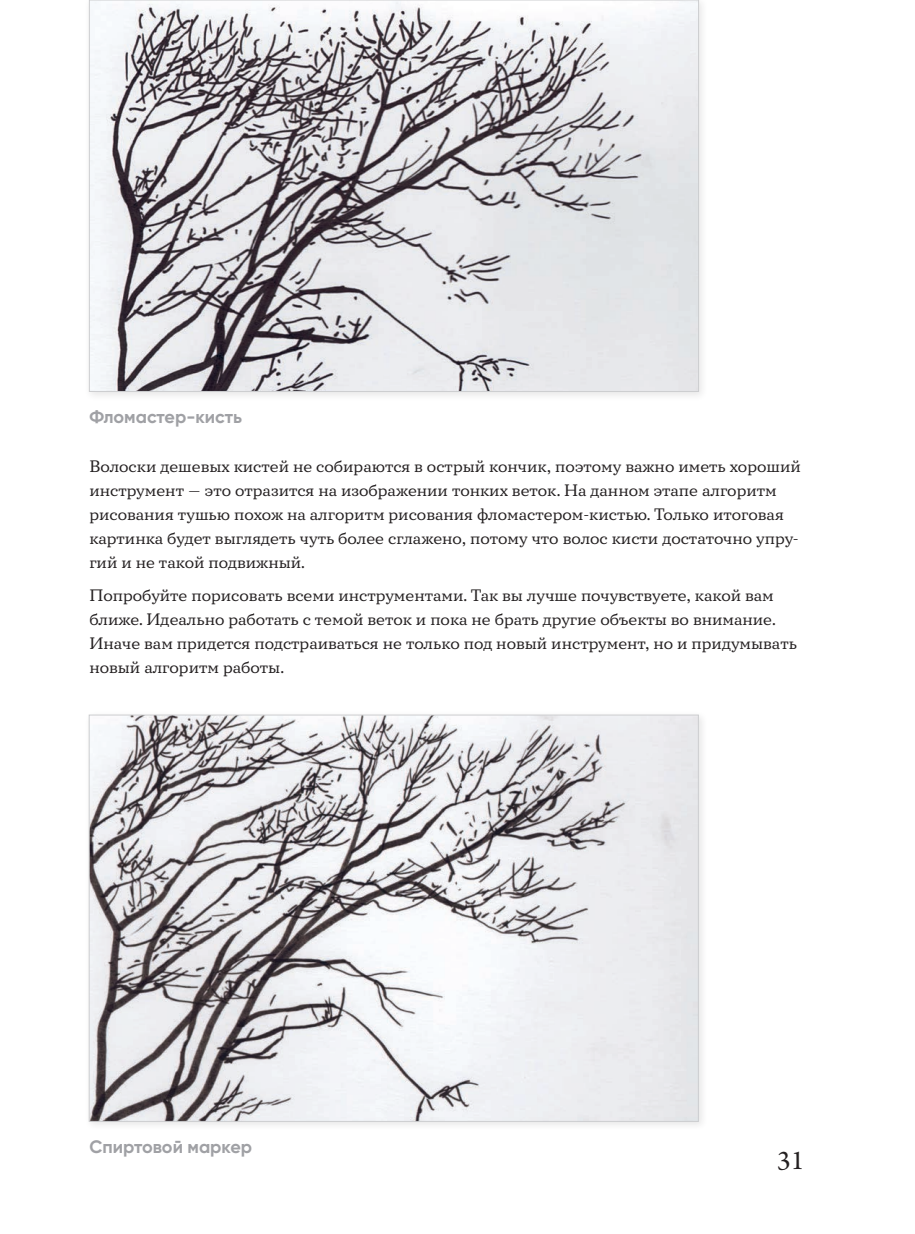
<style>
.page{position:relative;width:915px;height:1234px;background:#fff}
.page>*{position:absolute;margin:0;border:0;box-sizing:border-box;transform-origin:0 0}
.t1{font:28.5px "Arno Pro";color:#231f20}
.t2{font:700 18px "Gilroy";color:#a0a1a5}
.t3{font:16.5px/24px "Circe Slab C";color:#231f20}
</style>
<div class="page">
<div style="left:84px;top:710px;width:623px;height:420px;background:#231f20;opacity:.11"></div>
<img style="left:91px;top:716px;width:605px;height:403px">
<div style="left:84px;top:0;width:624px;height:401px;background:#231f20;opacity:.11"></div>
<img style="left:91px;top:2px;width:605px;height:387px">
<p class="t2" style="left:89px;top:407px;width:154px">Фломастер-кисть</p>
<p class="t3" style="left:89px;top:455px;width:712px">Волоски дешевых кистей не собираются в острый кончик, поэтому важно иметь хороший инструмент — это отразится на изображении тонких веток. На данном этапе алгоритм рисования тушью похож на алгоритм рисования фломастером-кистью. Только итоговая картинка будет выглядеть чуть более сглажено, потому что волос кисти достаточно упру&shy;гий и не такой подвижный.</p>
<p class="t3" style="left:89px;top:584px;width:709px">Попробуйте порисовать всеми инструментами. Так вы лучше почувствуете, какой вам ближе. Идеально работать с темой веток и пока не брать другие объекты во внимание.<br>Иначе вам придется подстраиваться не только под новый инструмент, но и придумывать новый алгоритм работы.</p>
<p class="t2" style="left:89px;top:1136px;width:164px">Спиртовой маркер</p>
<h1 class="t1" style="left:776px;top:1142px;width:29px">31</h1>
</div>
